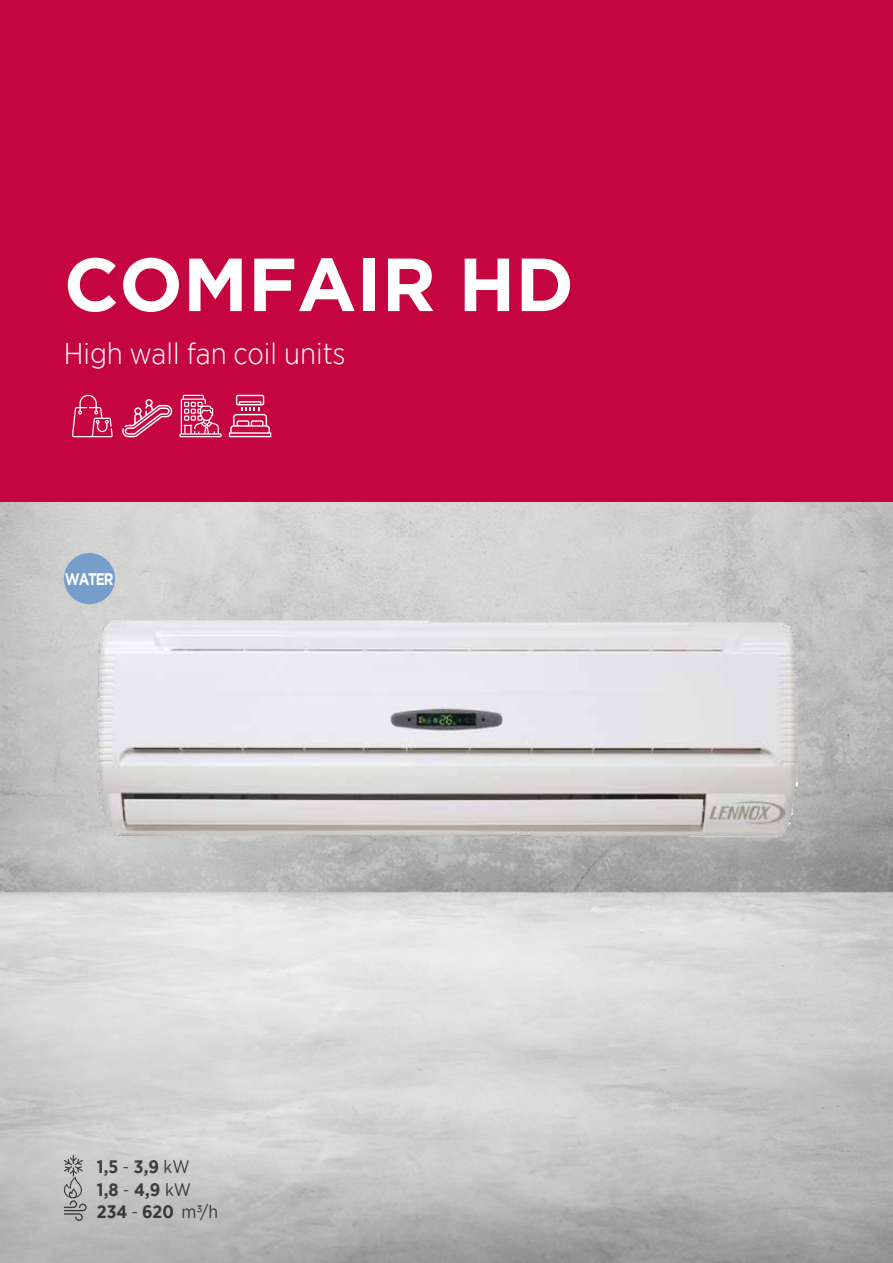
<style>
.page{position:relative;width:893px;height:1263px;background:#fff}
.page>*{position:absolute;margin:0;border:0;box-sizing:border-box;transform-origin:0 0}
.t1{font:700 75px "Gotham";color:#fff}
.t2{font:300 30px "Gotham Narrow";color:#fff}
.t3{font:700 18px/22.2px "Gotham Narrow";color:#000}
.t4{font:700 16.8px "Gotham";letter-spacing:-.08em;color:#fff;scale:.8 1}
.s1{font-weight:400}
</style>
<div class="page">
<img style="left:0;top:502px;width:893px;height:761px">
<div style="left:0;top:0;width:893px;height:502px;background:#c4053f"></div>
<svg style="left:0;top:1077px;width:1px;height:186px"></svg>
<svg style="left:72px;top:395px;width:41px;height:42px"></svg>
<svg style="left:122px;top:399px;width:50px;height:38px"></svg>
<svg style="left:179px;top:395px;width:43px;height:42px"></svg>
<svg style="left:229px;top:395px;width:42px;height:42px"></svg>
<img style="left:95px;top:621px;width:703px;height:216px">
<div style="left:64px;top:553px;width:51px;height:51px;background:#779ecb;border-radius:50%"></div>
<svg style="left:63px;top:1155px;width:24px;height:66px"></svg>
<h1 class="t1" style="left:64px;top:235px;width:512px">COMFAIR HD</h1>
<h2 class="t2" style="left:64px;top:335px;width:283px">High wall fan coil units</h2>
<p class="t4" style="left:65px;top:568px;width:62px">WATER</p>
<p class="t3" style="left:97px;top:1156px;width:123px">1,5 <span class="s1">-</span> 3,9 <span class="s1">kW<br></span>1,8 <span class="s1">-</span> 4,9 <span class="s1">kW<br></span>234 <span class="s1">-</span> 620 <span class="s1">m3/h</span></p>
</div>
